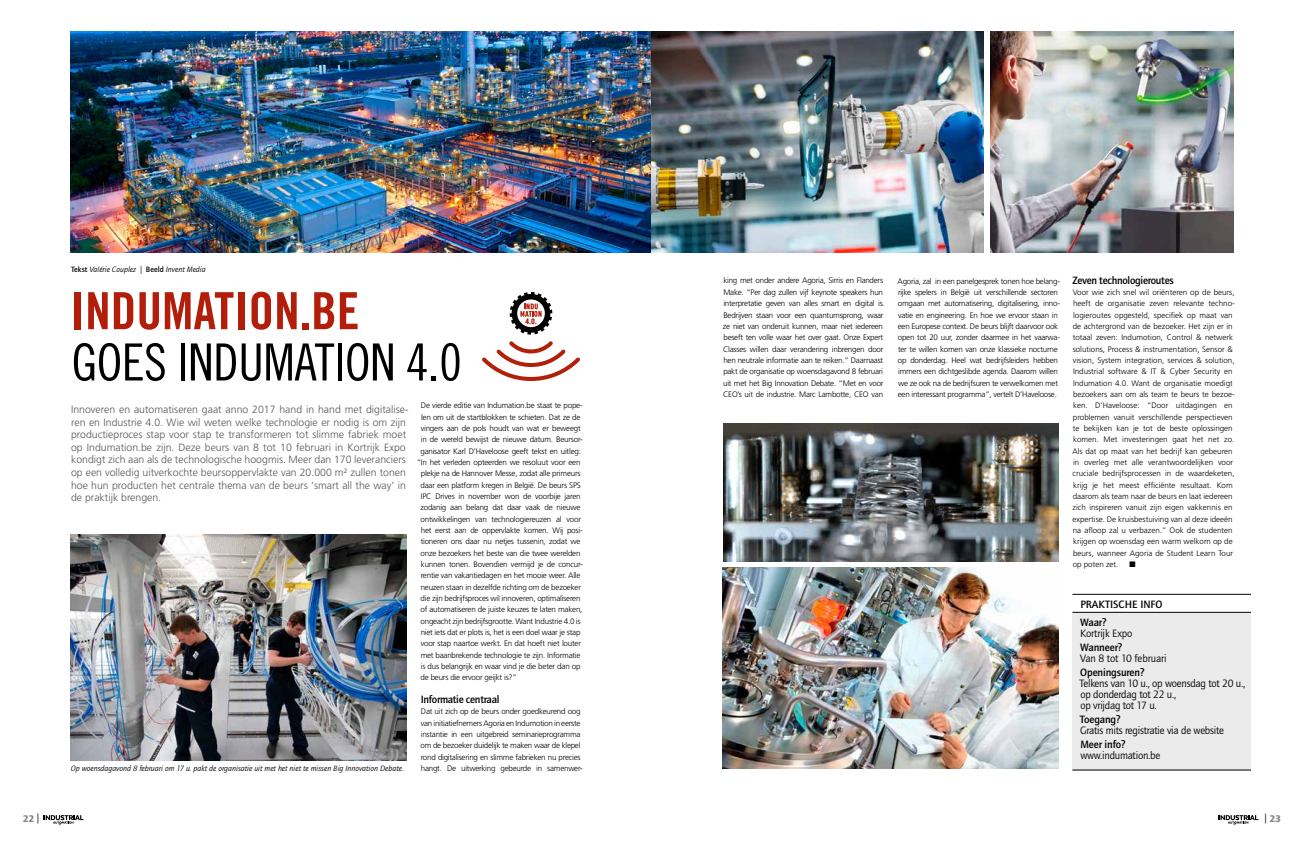
<style>
.page{position:relative;width:1304px;height:842px;background:#fff}
.page>*{position:absolute;margin:0;border:0;box-sizing:border-box;transform-origin:0 0}
.t1{font:51.3px "Trade Gothic LT Std Cn 18";letter-spacing:-.01em;color:#000}
.t2{font:51.3px "Trade Gothic LT Std Bd Cn 20";color:#b21e0a}
.t3{font:11px/11px "Quay Sans ITC Std";letter-spacing:-.02em;color:#000}
.t4{font:500 11px "Quay Sans ITC Std";letter-spacing:-.025em;color:#000}
.t5{font:500 11px "Quay Sans ITC Std";color:#000}
.t6{font:300 10.5px/12.6px "Frutiger LT Std";color:#575756}
.t7{font:900 10px "Quay Sans ITC Std";color:#878787}
.t8{font:300 8px/11.3px "Frutiger LT Std";letter-spacing:-.025em;color:#000}
.t9{font:300 8px/11.3px "Frutiger LT Std";color:#000}
.t10{font:italic 8px "Quay Sans ITC Std";color:#000}
.t11{font:8px "Zapf Dingbats ITC";color:#000}
.s1{font-weight:500;font-style:normal}
.s2{font-weight:400;color:#000}
</style>
<div class="page">
<svg style="left:44px;top:815px;width:40px;height:11px"></svg>
<svg style="left:1218px;top:815px;width:40px;height:11px"></svg>
<div style="left:1072px;top:612px;width:179px;height:158px;background:#ebebeb"></div>
<hr style="left:1072px;top:612px;width:179px;height:1px;background:#000">
<hr style="left:1072px;top:594px;width:179px;height:1px;background:#000">
<hr style="left:1072px;top:770px;width:179px;height:1px;background:#000">
<img style="left:71px;top:535px;width:335px;height:225px">
<img style="left:71px;top:31px;width:912px;height:222px">
<img style="left:991px;top:31px;width:242px;height:222px">
<img style="left:723px;top:423px;width:336px;height:138px">
<img style="left:723px;top:567px;width:335px;height:201px">
<svg style="left:482px;top:292px;width:98px;height:89px"></svg>
<p class="t10" style="left:71px;top:265px;width:136px"><span class="s1">Tekst</span> Valérie Couplez | <span class="s1">Beeld</span> Invent Media</p>
<h1 class="t2" style="left:71px;top:280px;width:290px">INDUMATION.BE</h1>
<h1 class="t1" style="left:72px;top:332px;width:392px">GOES INDUMATION 4.0</h1>
<p class="t6" style="left:71px;top:403px;width:339px">Innoveren en automatiseren gaat anno 2017 hand in hand met digitalise&shy;ren en Industrie 4.0. Wie wil weten welke technologie er nodig is om zijn productieproces stap voor stap te transformeren tot slimme fabriek moet op Indumation.be zijn. Deze beurs van 8 tot 10 februari in Kortrijk Expo kondigt zich aan als de technologische hoogmis. Meer dan 170 leveranciers op een volledig uitverkochte beursoppervlakte van 20.000 m² zullen tonen hoe hun producten het centrale thema van de beurs ‘smart all the way’ in de praktijk brengen.</p>
<p class="t8" style="left:421px;top:400px;width:163px">De vierde editie van Indumation.be staat te pope-</p>
<p class="t8" style="left:421px;top:411px;width:161px">len om uit de startblokken te schieten. Dat ze de</p>
<p class="t8" style="left:421px;top:423px;width:161px">vingers aan de pols houdt van wat er beweegt</p>
<p class="t8" style="left:421px;top:434px;width:163px">in de wereld bewijst de nieuwe datum. Beursor-</p>
<p class="t8" style="left:420px;top:445px;width:162px">ganisator Karl D’Haveloose geeft tekst en uitleg:</p>
<p class="t8" style="left:417px;top:457px;width:165px">“In het verleden opteerden we resoluut voor een</p>
<p class="t8" style="left:421px;top:468px;width:161px">plekje na de Hannover Messe, zodat alle primeurs</p>
<p class="t8" style="left:421px;top:479px;width:162px">daar een platform kregen in België. De beurs SPS</p>
<p class="t8" style="left:421px;top:491px;width:161px">IPC Drives in november won de voorbije jaren</p>
<p class="t8" style="left:420px;top:502px;width:162px">zodanig aan belang dat daar vaak de nieuwe</p>
<p class="t8" style="left:421px;top:513px;width:162px">ontwikkelingen van technologiereuzen al voor</p>
<p class="t8" style="left:421px;top:525px;width:163px">het eerst aan de oppervlakte komen. Wij posi-</p>
<p class="t8" style="left:421px;top:536px;width:161px">tioneren ons daar nu netjes tussenin, zodat we</p>
<p class="t8" style="left:421px;top:547px;width:162px">onze bezoekers het beste van die twee werelden</p>
<p class="t8" style="left:421px;top:559px;width:163px">kunnen tonen. Bovendien vermijd je de concur-</p>
<p class="t8" style="left:421px;top:570px;width:161px">rentie van vakantiedagen en het mooie weer. Alle</p>
<p class="t8" style="left:421px;top:581px;width:162px">neuzen staan in dezelfde richting om de bezoeker</p>
<p class="t8" style="left:421px;top:593px;width:161px">die zijn bedrijfsproces wil innoveren, optimaliseren</p>
<p class="t8" style="left:421px;top:604px;width:163px">of automatiseren de juiste keuzes te laten maken,</p>
<p class="t8" style="left:421px;top:615px;width:162px">ongeacht zijn bedrijfsgrootte. Want Industrie 4.0 is</p>
<p class="t8" style="left:421px;top:627px;width:161px">niet iets dat er plots is, het is een doel waar je stap</p>
<p class="t8" style="left:421px;top:638px;width:162px">voor stap naartoe werkt. En dat hoeft niet louter</p>
<p class="t8" style="left:421px;top:649px;width:161px">met baanbrekende technologie te zijn. Informatie</p>
<p class="t8" style="left:421px;top:661px;width:161px">is dus belangrijk en waar vind je die beter dan op</p>
<p class="t8" style="left:421px;top:672px;width:98px">de beurs die ervoor geijkt is?”</p>
<h2 class="t4" style="left:421px;top:693px;width:80px">Informatie centraal</h2>
<p class="t8" style="left:421px;top:706px;width:162px;text-align:justify">Dat uit zich op de beurs onder goedkeurend oog van initiatiefnemers Agoria en Indumotion in eerste instantie in een uitgebreid seminarieprogramma om de bezoeker duidelijk te maken waar de klepel rond digitalisering en slimme fabrieken nu precies</p>
<p class="t10" style="left:71px;top:764px;width:335px">Op woensdagavond 8 februari om 17 u. pakt de organisatie uit met het niet te missen Big Innovation Debate.</p>
<p class="t8" style="left:421px;top:763px;width:163px">hangt. De uitwerking gebeurde in samenwer-</p>
<p class="t8" style="left:723px;top:275px;width:163px">king met onder andere Agoria, Sirris en Flanders Make. “Per dag zullen vijf keynote speakers hun interpretatie geven van alles smart en digital is.<br>Bedrijven staan voor een quantumsprong, waar ze niet van onderuit kunnen, maar niet iedereen beseft ten volle waar het over gaat. Onze Expert Classes willen daar verandering inbrengen door hen neutrale informatie aan te reiken.” Daarnaast pakt de organisatie op woensdagavond 8 februari uit met het Big Innovation Debate. “Met en voor CEO’s uit de industrie. Marc Lambotte, CEO van</p>
<p class="t8" style="left:898px;top:275px;width:164px">Agoria, zal in een panelgesprek tonen hoe belang&shy;rijke spelers in België uit verschillende sectoren omgaan met automatisering, digitalisering, inno&shy;vatie en engineering. En hoe we ervoor staan in een Europese context. De beurs blijft daarvoor ook open tot 20 uur, zonder daarmee in het vaarwa&shy;ter te willen komen van onze klassieke nocturne op donderdag. Heel wat bedrijfsleiders hebben immers een dichtgeslibde agenda. Daarom willen we ze ook na de bedrijfsuren te verwelkomen met een interessant programma”, vertelt D’Haveloose.</p>
<h2 class="t4" style="left:1073px;top:273px;width:103px">Zeven technologieroutes</h2>
<p class="t9" style="left:1072px;top:287px;width:164px">Voor wie zich snel wil oriënteren op de beurs, heeft de organisatie zeven relevante techno&shy;logieroutes opgesteld, specifiek op maat van de achtergrond van de bezoeker. Het zijn er in totaal zeven: Indumotion, Control &amp; netwerk solutions, Process &amp; instrumentation, Sensor &amp; vision, System integration, services &amp; solution, Industrial software &amp; IT &amp; Cyber Security en Indumation 4.0. Want de organisatie moedigt bezoekers aan om als team te beurs te bezoe&shy;ken. D’Haveloose: “Door uitdagingen en problemen vanuit verschillende perspectieven te bekijken kan je tot de beste oplossingen komen. Met investeringen gaat het net zo.<br>Als dat op maat van het bedrijf kan gebeuren in overleg met alle verantwoordelijken voor cruciale bedrijfsprocessen in de waardeketen, krijg je het meest efficiënte resultaat. Kom daarom als team naar de beurs en laat iedereen zich inspireren vanuit zijn eigen vakkennis en expertise. De kruisbestuiving van al deze ideeën na afloop zal u verbazen.” Ook de studenten krijgen op woensdag een warm welkom op de beurs, wanneer Agoria de Student Learn Tour op poten zet.</p>
<p class="t11" style="left:1130px;top:560px;width:8px">■</p>
<h2 class="t5" style="left:1080px;top:597px;width:84px">PRAKTISCHE INFO</h2>
<h2 class="t4" style="left:1080px;top:616px;width:28px">Waar?</h2>
<h2 class="t3" style="left:1080px;top:628px;width:54px">Kortrijk Expo</h2>
<h2 class="t4" style="left:1080px;top:641px;width:44px">Wanneer?</h2>
<h2 class="t3" style="left:1080px;top:653px;width:88px">Van 8 tot 10 februari</h2>
<h2 class="t4" style="left:1080px;top:666px;width:66px">Openingsuren?</h2>
<h2 class="t3" style="left:1080px;top:678px;width:167px">Telkens van 10 u., op woensdag tot 20 u., op donderdag tot 22 u.,<br>op vrijdag tot 17 u.</h2>
<h2 class="t4" style="left:1080px;top:713px;width:42px">Toegang?</h2>
<h2 class="t3" style="left:1080px;top:725px;width:145px">Gratis mits registratie via de website</h2>
<h2 class="t4" style="left:1080px;top:738px;width:47px">Meer info?</h2>
<h2 class="t3" style="left:1080px;top:750px;width:81px">www.indumation.be</h2>
<p class="t7" style="left:23px;top:812px;width:18px">22 <span class="s2">|</span></p>
<p class="t7" style="left:1264px;top:812px;width:18px"><span class="s2">|</span> 23</p>
</div>
